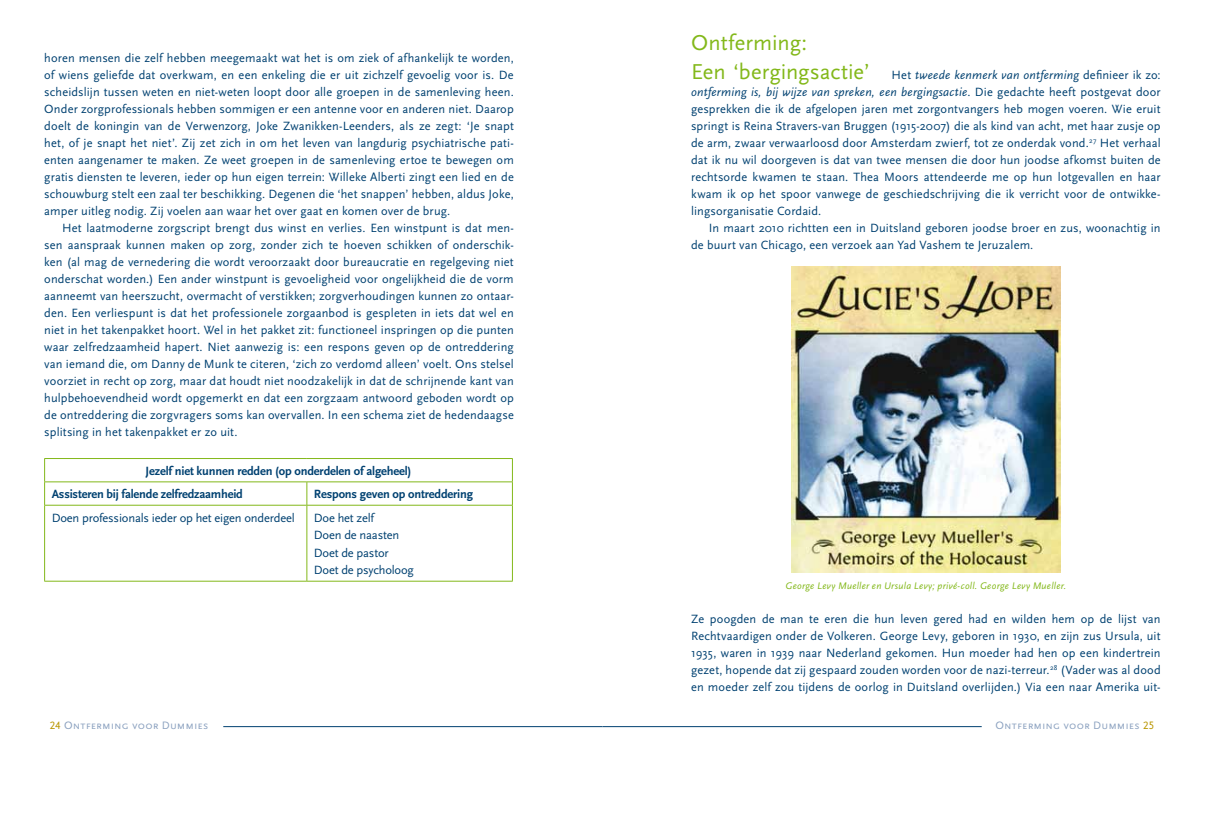
<style>
.page{position:relative;width:1205px;height:815px;background:#fff}
.page>*{position:absolute;margin:0;border:0;box-sizing:border-box;transform-origin:0 0}
.t1{font:22.5px "Scala Sans";letter-spacing:.005em;color:#83b81a}
.t2{font:12.5px/17px "Scala Sans";letter-spacing:.005em;color:#004171;text-align:justify}
.t3{font:700 12.5px/23.4px "Scala Sans";letter-spacing:-.015em;color:#004171}
.t4{font:12.5px/17.5px "Scala Sans";letter-spacing:-.015em;color:#004171}
.t5{font:11.25px "Scala Sans Caps";letter-spacing:.005em;color:#8ca2c0}
.t6{font:italic 10px "Scala Sans";letter-spacing:.025em;color:#83b81a}
.s1{font-size:22.5px;color:#83b81a}
.s2{font-style:italic}
.s3{color:#b99600}
</style>
<div class="page">
<hr style="left:223px;top:726px;width:379px;height:1px;background:#004171">
<hr style="left:602px;top:726px;width:379px;height:1px;background:#004171">
<svg style="left:44px;top:459px;width:1px;height:46px"></svg>
<hr style="left:44px;top:506px;width:1px;height:75px;background:#83b81a">
<hr style="left:44px;top:458px;width:263px;height:1px;background:#83b81a">
<hr style="left:307px;top:458px;width:206px;height:1px;background:#83b81a">
<svg style="left:306px;top:483px;width:1px;height:22px"></svg>
<svg style="left:512px;top:459px;width:1px;height:46px"></svg>
<hr style="left:306px;top:506px;width:1px;height:75px;background:#83b81a">
<hr style="left:512px;top:506px;width:1px;height:75px;background:#83b81a">
<hr style="left:44px;top:482px;width:263px;height:1px;background:#83b81a">
<hr style="left:307px;top:482px;width:206px;height:1px;background:#83b81a">
<hr style="left:44px;top:505px;width:263px;height:1px;background:#83b81a">
<hr style="left:307px;top:505px;width:206px;height:1px;background:#83b81a">
<hr style="left:44px;top:581px;width:263px;height:1px;background:#83b81a">
<hr style="left:307px;top:581px;width:206px;height:1px;background:#83b81a">
<img style="left:792px;top:266px;width:268px;height:306px">
<p class="t2" style="left:44px;top:50px;width:471px">horen mensen die zelf hebben meegemaakt wat het is om ziek of afhankelijk te worden, of wiens geliefde dat overkwam, en een enkeling die er uit zichzelf gevoelig voor is. De scheidslijn tussen weten en niet-weten loopt door alle groepen in de samenleving heen.<br>Onder zorgprofessionals hebben sommigen er een antenne voor en anderen niet. Daarop doelt de koningin van de Verwenzorg, Joke Zwanikken-Leenders, als ze zegt: ‘Je snapt het, of je snapt het niet’. Zij zet zich in om het leven van langdurig psychiatrische pati&shy;ënten aangenamer te maken. Ze weet groepen in de samenleving ertoe te bewegen om gratis diensten te leveren, ieder op hun eigen terrein: Willeke Alberti zingt een lied en de schouwburg stelt een zaal ter beschikking. Degenen die ‘het snappen’ hebben, aldus Joke, amper uitleg nodig. Zij voelen aan waar het over gaat en komen over de brug.</p>
<p class="t2" style="left:44px;top:220px;width:471px;text-indent:18px">Het laatmoderne zorgscript brengt dus winst en verlies. Een winstpunt is dat men&shy;sen aanspraak kunnen maken op zorg, zonder zich te hoeven schikken of onderschik&shy;ken (al mag de vernedering die wordt veroorzaakt door bureaucratie en regelgeving niet onderschat worden.) Een ander winstpunt is gevoeligheid voor ongelijkheid die de vorm aanneemt van heerszucht, overmacht of verstikken; zorgverhoudingen kunnen zo ontaar&shy;den. Een verliespunt is dat het professionele zorgaanbod is gespleten in iets dat wel en niet in het takenpakket hoort. Wel in het pakket zit: functioneel inspringen op die punten waar zelfredzaamheid hapert. Niet aanwezig is: een respons geven op de ontreddering van iemand die, om Danny de Munk te citeren, ‘zich zo verdomd alleen’ voelt. Ons stelsel voorziet in recht op zorg, maar dat houdt niet noodzakelijk in dat de schrijnende kant van hulpbehoevendheid wordt opgemerkt en dat een zorgzaam antwoord geboden wordt op de ontreddering die zorgvragers soms kan overvallen. In een schema ziet de hedendaagse splitsing in het takenpakket er zo uit.</p>
<p class="t3" style="left:52px;top:459px;width:361px;text-indent:94px">Jezelf niet kunnen redden (op onderdelen of algeheel)<br>Assisteren bij falende zelfredzaamheid</p>
<p class="t3" style="left:314px;top:483px;width:161px">Respons geven op ontreddering</p>
<p class="t4" style="left:52px;top:509px;width:244px">Doen professionals ieder op het eigen onderdeel</p>
<p class="t4" style="left:314px;top:509px;width:101px">Doe het zelf<br>Doen de naasten<br>Doet de pastor<br>Doet de psycholoog</p>
<h1 class="t1" style="left:691px;top:31px;width:117px">Ontferming:</h1>
<p class="t2" style="left:691px;top:67px;width:471px"><span class="s1">Een ‘bergingsactie’</span> Het <span class="s2">tweede kenmerk van ontferming</span> definieer ik zo: <span class="s2">ontferming is, bij wijze van spreken, een bergingsactie</span>. Die gedachte heeft postgevat door gesprekken die ik de afgelopen jaren met zorgontvangers heb mogen voeren. Wie eruit springt is Reina Stravers-van Bruggen (1915-2007) die als kind van acht, met haar zusje op de arm, zwaar verwaarloosd door Amsterdam zwierf, tot ze onderdak vond.<sup>27</sup> Het verhaal dat ik nu wil doorgeven is dat van twee mensen die door hun joodse afkomst buiten de rechtsorde kwamen te staan. Thea Moors attendeerde me op hun lotgevallen en haar kwam ik op het spoor vanwege de geschiedschrijving die ik verricht voor de ontwikke&shy;lingsorganisatie Cordaid.</p>
<p class="t2" style="left:691px;top:220px;width:471px;text-indent:18px">In maart 2010 richtten een in Duitsland geboren joodse broer en zus, woonachtig in de buurt van Chicago, een verzoek aan Yad Vashem te Jeruzalem.</p>
<p class="t6" style="left:785px;top:581px;width:282px">George Levy Mueller en Ursula Levy; privé-coll. George Levy Mueller.</p>
<p class="t2" style="left:691px;top:611px;width:471px">Ze poogden de man te eren die hun leven gered had en wilden hem op de lijst van Rechtvaardigen onder de Volkeren. George Levy, geboren in 1930, en zijn zus Ursula, uit 1935, waren in 1939 naar Nederland gekomen. Hun moeder had hen op een kindertrein gezet, hopende dat zij gespaard zouden worden voor de nazi-terreur.<sup>28</sup> (Vader was al dood en moeder zelf zou tijdens de oorlog in Duitsland overlijden.) Via een naar Amerika uit-</p>
<p class="t5" style="left:50px;top:719px;width:160px"><span class="s3">24</span> Ontferming voor Dummies</p>
<p class="t5" style="left:995px;top:719px;width:160px">Ontferming voor Dummies <span class="s3">25</span></p>
</div>
